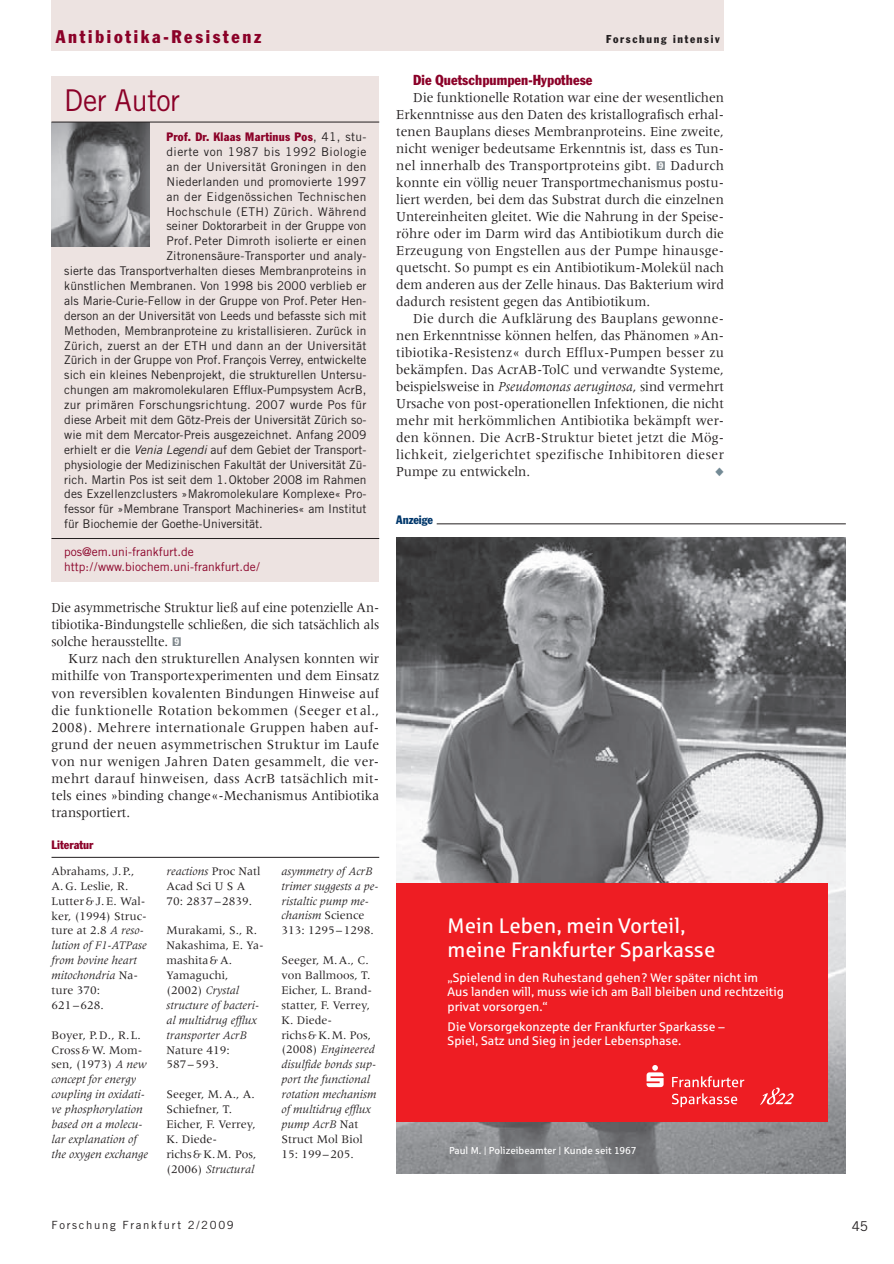
<style>
.page{position:relative;width:894px;height:1264px;background:#fff}
.page>*{position:absolute;margin:0;border:0;box-sizing:border-box;transform-origin:0 0}
.t1{font:30px "Trade Gothic";letter-spacing:-.01em;color:#8b0128;scale:.95 1}
.t2{font:21px/24.8px "Sparkasse Rg";color:#fff}
.t3{font:condensed 18px "Franklin Gothic";letter-spacing:.15em;color:#8b0128}
.t4{font:14.25px/17px "Meridien";color:#231f20;text-align:justify;scale:.95 1}
.t5{font:14.25px/17px "Meridien";color:#231f20;text-align:justify;scale:.93 1}
.t6{font:condensed 14.25px "Franklin Gothic";letter-spacing:.005em;color:#8b0128}
.t7{font:13.5px "Trade Gothic";color:#231f20}
.t8{font:12.45px/14.2px "Sparkasse Rg";color:#fff}
.t9{font:12px "Trade Gothic";letter-spacing:.005em;color:#231f20}
.t10{font:12px/14.9px "Meridien";color:#231f20}
.t11{font:italic 12px/14.9px "Meridien";color:#231f20}
.t12{font:12px "Trade Gothic";letter-spacing:.025em;color:#231f20}
.t13{font:12px/14.9px "Trade Gothic";color:#8b0128}
.t14{font:condensed 12px "Franklin Gothic";letter-spacing:.025em;color:#8b0128}
.t15{font:12px "Trade Gothic";letter-spacing:.03em;color:#231f20}
.t16{font:12px "Trade Gothic";letter-spacing:.035em;color:#231f20}
.t17{font:12px "Trade Gothic";letter-spacing:.04em;color:#231f20}
.t18{font:condensed 12px "Franklin Gothic";color:#8b0128}
.t19{font:condensed 12px "Franklin Gothic";color:#00376b}
.t20{font:11.25px "Trade Gothic";letter-spacing:.15em;color:#231f20}
.t21{font:condensed 11.25px "Franklin Gothic";letter-spacing:.15em;color:#231f20}
.t22{font:10.05px "Sparkasse Rg";color:#fff}
.s1{font-family:"Trade Gothic";font-stretch:normal;color:#231f20}
.s2{font-style:italic}
.s3{font-family:"Gothic Ziff";font-weight:500;font-size:12px;color:#81898e}
.s4{font-style:normal}
</style>
<div class="page">
<div style="left:51px;top:0;width:672px;height:51px;background:#ede3e1"></div>
<div style="left:51px;top:76px;width:328px;height:506px;background:#ede3e1"></div>
<img style="left:51px;top:123px;width:98px;height:124px">
<hr style="left:51px;top:538px;width:328px;height:1px;background:#231f20">
<hr style="left:51px;top:122px;width:328px;height:1px;background:#231f20">
<hr style="left:51px;top:857px;width:328px;height:1px;background:#231f20">
<img style="left:396px;top:537px;width:449px;height:636px">
<div style="left:396px;top:882px;width:431px;height:239px;background:#ee1d23"></div>
<svg style="left:671px;top:1093px;width:66px;height:14px"></svg>
<svg style="left:672px;top:1076px;width:72px;height:11px"></svg>
<svg style="left:760px;top:1087px;width:34px;height:18px"></svg>
<svg style="left:646px;top:1065px;width:17px;height:22px"></svg>
<hr style="left:436px;top:523px;width:409px;height:1px;background:#231f20">
<p class="t3" style="left:56px;top:30px;width:207px">Antibiotika-Resistenz</p>
<h1 class="t1" style="left:64px;top:89px;width:123px">Der Autor</h1>
<p class="t14" style="left:166px;top:133px;width:201px">Prof. Dr. Klaas Martinus Pos<span class="s1">, 41, stu-</span></p>
<p class="t17" style="left:166px;top:147px;width:201px">dierte von 1987 bis 1992 Biologie</p>
<p class="t12" style="left:166px;top:162px;width:201px">an der Universität Groningen in den</p>
<p class="t9" style="left:166px;top:177px;width:201px">Niederlanden und promovierte 1997</p>
<p class="t15" style="left:166px;top:192px;width:201px">an der Eidgenössichen Technischen</p>
<p class="t16" style="left:166px;top:207px;width:201px">Hochschule (ETH) Zürich. Während</p>
<p class="t9" style="left:166px;top:222px;width:201px">seiner Doktorarbeit in der Gruppe von</p>
<p class="t9" style="left:166px;top:237px;width:201px">Prof. Peter Dimroth isolierte er einen</p>
<p class="t9" style="left:166px;top:251px;width:201px">Zitronensäure-Transporter und analy-</p>
<p class="t9" style="left:64px;top:266px;width:303px">sierte das Transportverhalten dieses Membranproteins in</p>
<p class="t9" style="left:64px;top:281px;width:303px">künstlichen Membranen. Von 1998 bis 2000 verblieb er</p>
<p class="t9" style="left:64px;top:296px;width:303px">als Marie-Curie-Fellow in der Gruppe von Prof. Peter Hen-</p>
<p class="t9" style="left:64px;top:311px;width:303px">derson an der Universität von Leeds und befasste sich mit</p>
<p class="t9" style="left:64px;top:326px;width:303px">Methoden, Membranproteine zu kristallisieren. Zurück in</p>
<p class="t9" style="left:64px;top:341px;width:303px">Zürich, zuerst an der ETH und dann an der Universität</p>
<p class="t9" style="left:64px;top:356px;width:303px">Zürich in der Gruppe von Prof. François Verrey, entwickelte</p>
<p class="t9" style="left:64px;top:371px;width:303px">sich ein kleines Nebenprojekt, die strukturellen Untersu-</p>
<p class="t9" style="left:64px;top:385px;width:303px">chungen am makromolekularen Efflux-Pumpsystem AcrB,</p>
<p class="t12" style="left:64px;top:400px;width:303px">zur primären Forschungsrichtung. 2007 wurde Pos für</p>
<p class="t9" style="left:64px;top:415px;width:303px">diese Arbeit mit dem Götz-Preis der Universität Zürich so-</p>
<p class="t9" style="left:64px;top:430px;width:303px">wie mit dem Mercator-Preis ausgezeichnet. Anfang 2009</p>
<p class="t9" style="left:64px;top:445px;width:303px">erhielt er die <span class="s2">Venia Legendi</span> auf dem Gebiet der Transport-</p>
<p class="t9" style="left:64px;top:460px;width:303px">physiologie der Medizinischen Fakultät der Universität Zü-</p>
<p class="t9" style="left:64px;top:475px;width:303px">rich. Martin Pos ist seit dem 1. Oktober 2008 im Rahmen</p>
<p class="t9" style="left:64px;top:490px;width:303px">des Exzellenzclusters »Makromolekulare Komplexe« Pro-</p>
<p class="t9" style="left:64px;top:504px;width:303px">fessor für »Membrane Transport Machineries« am Institut</p>
<p class="t9" style="left:64px;top:519px;width:200px">für Biochemie der Goethe-Universität.</p>
<p class="t13" style="left:64px;top:545px;width:197px">pos@em.uni-frankfurt.de<br>http: / / www.biochem.uni-frankfurt.de /</p>
<p class="t5" style="left:51px;top:600px;width:354px">Die asymmetrische Struktur ließ auf eine potenzielle An&shy;tibiotika-Bindungstelle schließen, die sich tatsächlich als solche herausstellte. <span class="s3">9</span></p>
<p class="t4" style="left:51px;top:651px;width:346px;text-indent:17px">Kurz nach den strukturellen Analysen konnten wir mithilfe von Transportexperimenten und dem Einsatz von reversiblen kovalenten Bindungen Hinweise auf die funktionelle Rotation bekommen (Seeger et al., 2008). Mehrere internationale Gruppen haben auf&shy;grund der neuen asymmetrischen Struktur im Laufe von nur wenigen Jahren Daten gesammelt, die ver&shy;mehrt darauf hinweisen, dass AcrB tatsächlich mit&shy;tels eines »binding change«-Mechanismus Antibiotika transportiert.</p>
<p class="t18" style="left:51px;top:840px;width:43px">Literatur</p>
<p class="t10" style="left:51px;top:864px;width:97px">Abrahams, J. P.,<br>A. G. Leslie, R.<br>Lutter &amp; J. E. Wal&shy;ker, (1994) Struc&shy;ture at 2.8 <span class="s2">A reso&shy;lution of F1-ATPase from bovine heart mitochondria</span> Na&shy;ture 370:<br>621 – 628.</p>
<p class="t11" style="left:51px;top:1028px;width:98px"><span class="s4">Boyer, P. D., R. L.<br>Cross &amp; W. Mom&shy;sen, (1973)</span> A new concept for energy coupling in oxidati&shy;ve phosphorylation based on a molecu&shy;lar explanation of the oxygen exchange</p>
<p class="t10" style="left:166px;top:864px;width:96px"><span class="s2">reactions</span> Proc Natl<br>Acad Sci U S A<br>70: 2837 – 2839.</p>
<p class="t11" style="left:166px;top:924px;width:99px"><span class="s4">Murakami, S., R.<br>Nakashima, E. Ya&shy;mashita &amp; A.<br>Yamaguchi, (2002)</span> Crystal structure of bacteri&shy;al multidrug efflux transporter AcrB</p>
<p class="t10" style="left:166px;top:1043px;width:65px">Nature 419:<br>587 – 593.</p>
<p class="t10" style="left:166px;top:1087px;width:91px">Seeger, M. A., A.<br>Schiefner, T.<br>Eicher, F. Verrey,<br>K. Diede-<br>richs &amp; K. M. Pos, (2006) <span class="s2">Structural</span></p>
<p class="t11" style="left:281px;top:864px;width:99px">asymmetry of AcrB trimer suggests a pe&shy;ristaltic pump me&shy;chanism <span class="s4">Science<br>313: 1295 – 1298.</span></p>
<p class="t10" style="left:281px;top:953px;width:97px">Seeger, M. A., C. von Ballmoos, T.<br>Eicher, L. Brand&shy;statter, F. Verrey,<br>K. Diede-<br>richs &amp; K. M. Pos, (2008) <span class="s2">Engineered disulfide bonds sup&shy;port the functional rotation mechanism of multidrug efflux pump AcrB</span> Nat<br>Struct Mol Biol<br>15: 199 – 205.</p>
<p class="t21" style="left:605px;top:35px;width:115px">Forschung intensiv</p>
<p class="t6" style="left:413px;top:75px;width:181px">Die Quetschpumpen-Hypothese</p>
<p class="t4" style="left:396px;top:90px;width:346px;text-indent:17px">Die funktionelle Rotation war eine der wesentlichen Erkenntnisse aus den Daten des kristallografisch erhal&shy;tenen Bauplans dieses Membranproteins. Eine zweite, nicht weniger bedeutsame Erkenntnis ist, dass es Tun&shy;nel innerhalb des Transportproteins gibt. <span class="s3">9</span> Dadurch konnte ein völlig neuer Transportmechanismus postu&shy;liert werden, bei dem das Substrat durch die einzelnen Untereinheiten gleitet. Wie die Nahrung in der Speise&shy;röhre oder im Darm wird das Antibiotikum durch die Erzeugung von Engstellen aus der Pumpe hinausge&shy;quetscht. So pumpt es ein Antibiotikum-Molekül nach dem anderen aus der Zelle hinaus. Das Bakterium wird dadurch resistent gegen das Antibiotikum.</p>
<p class="t4" style="left:396px;top:311px;width:346px;text-indent:17px">Die durch die Aufklärung des Bauplans gewonne&shy;nen Erkenntnisse können helfen, das Phänomen »An&shy;tibiotika-Resistenz« durch Efflux-Pumpen besser zu bekämpfen. Das AcrAB-TolC und verwandte Systeme, beispielsweise in <span class="s2">Pseudomonas aeruginosa</span>, sind vermehrt Ursache von post-operationellen Infektionen, die nicht mehr mit herkömmlichen Antibiotika bekämpft wer&shy;den können. Die AcrB-Struktur bietet jetzt die Mög&shy;lichkeit, zielgerichtet spezifische Inhibitoren dieser Pumpe zu entwickeln.</p>
<p class="t19" style="left:396px;top:515px;width:38px">Anzeige</p>
<h2 class="t2" style="left:447px;top:914px;width:269px">Mein Leben, mein Vorteil, meine Frankfurter Sparkasse</h2>
<p class="t8" style="left:447px;top:971px;width:338px">„Spielend in den Ruhestand gehen? Wer später nicht im<br>Aus landen will, muss wie ich am Ball bleiben und rechtzeitig privat vorsorgen.“</p>
<p class="t8" style="left:447px;top:1020px;width:278px">Die Vorsorgekonzepte der Frankfurter Sparkasse –<br>Spiel, Satz und Sieg in jeder Lebensphase.</p>
<p class="t22" style="left:449px;top:1146px;width:189px">Paul M. | Polizeibeamter | Kunde seit 1967</p>
<p class="t20" style="left:51px;top:1220px;width:184px">Forschung Frankfurt 2/2009</p>
<p class="t7" style="left:851px;top:1221px;width:18px">45</p>
</div>
